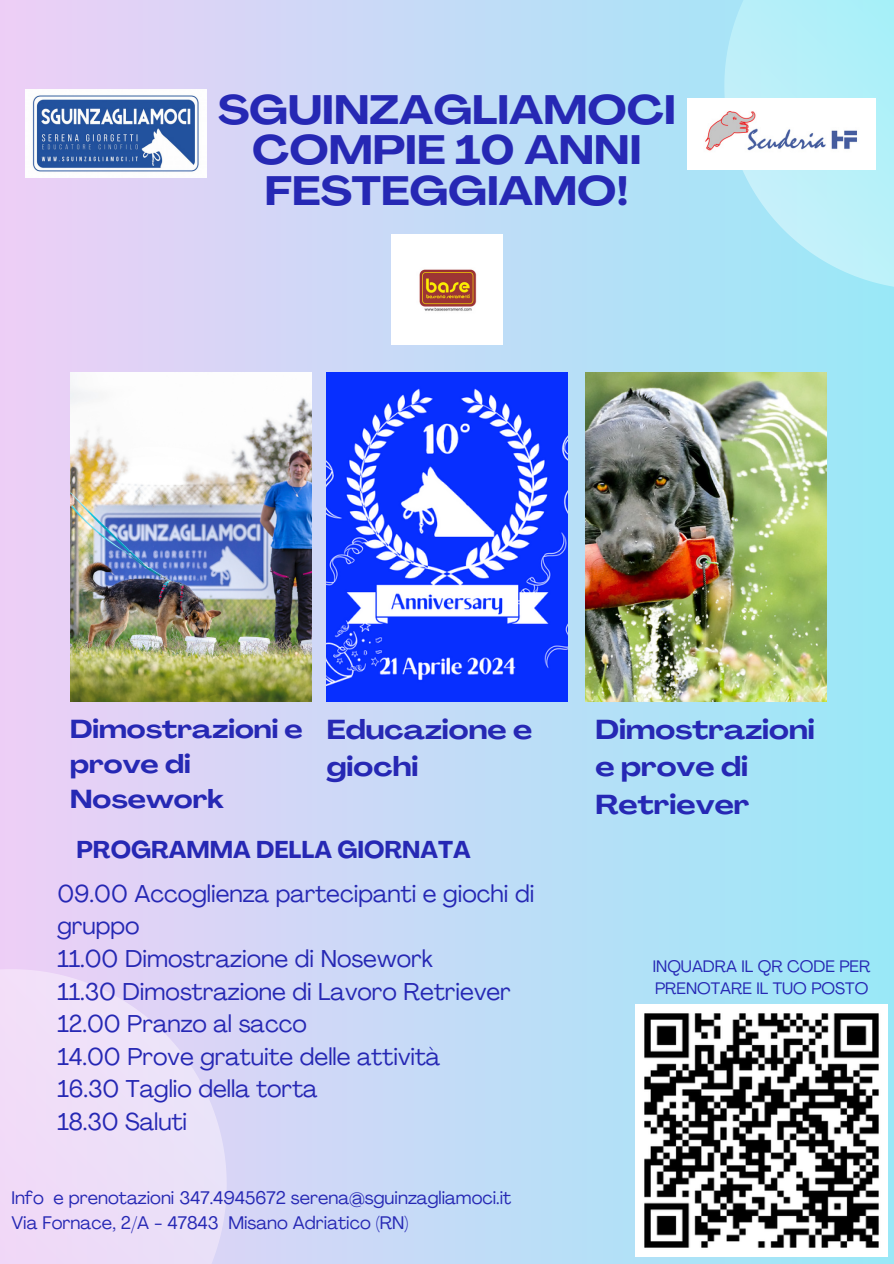
<style>
.page{position:relative;width:894px;height:1264px;background:#fff}
.page>*{position:absolute;margin:0;border:0;box-sizing:border-box;transform-origin:0 0}
.t1{font:700 expanded 40.5px/40.5px "Agrandir";color:#2628b4;text-align:center}
.t2{font:700 expanded 27px/37.2px "Agrandir";color:#2628b4}
.t3{font:700 expanded 25.65px/34.8px "Agrandir";color:#2628b4}
.t4{font:24px/32.7px "Agrandir";color:#2628b4}
.t5{font:700 24px "Agrandir";color:#2628b4}
.t6{font:18px "Agrandir";color:#2628b4}
.t7{font:16.5px/22.5px "Agrandir";color:#2628b4}
</style>
<div class="page">
<div style="left:0;top:0;width:893px;height:1263px;background:linear-gradient(to right,#eecef6,#9ae8f7)"></div>
<svg style="left:724px;top:0;width:169px;height:289px;background:#b3edf8"></svg>
<svg style="left:0;top:969px;width:227px;height:294px;background:#ebddf7"></svg>
<img style="left:70px;top:372px;width:241px;height:329px">
<img style="left:326px;top:372px;width:241px;height:329px">
<img style="left:585px;top:372px;width:241px;height:329px">
<img style="left:635px;top:1004px;width:252px;height:252px">
<img style="left:25px;top:89px;width:181px;height:88px">
<img style="left:687px;top:98px;width:188px;height:71px">
<img style="left:392px;top:235px;width:110px;height:110px">
<h2 class="t1" style="left:218px;top:93px;width:459px">SGUINZAGLIAMOCI<br>COMPIE 10 ANNI<br>FESTEGGIAMO!</h2>
<p class="t3" style="left:70px;top:714px;width:234px">Dimostrazioni e prove di<br>Nosework</p>
<p class="t2" style="left:327px;top:714px;width:207px">Educazione e giochi</p>
<h2 class="t2" style="left:595px;top:714px;width:221px">Dimostrazioni e prove di<br>Retriever</h2>
<h2 class="t5" style="left:76px;top:840px;width:396px">PROGRAMMA DELLA GIORNATA</h2>
<p class="t4" style="left:57px;top:879px;width:478px">09.00 Accoglienza partecipanti e giochi di gruppo<br>11.00 Dimostrazione di Nosework<br>11.30 Dimostrazione di Lavoro Retriever<br>12.00 Pranzo al sacco<br>14.00 Prove gratuite delle attività<br>16.30 Taglio della torta<br>18.30 Saluti</p>
<h3 class="t6" style="left:11px;top:1190px;width:501px">Info e prenotazioni 347.4945672 serena@sguinzagliamoci.it</h3>
<h4 class="t6" style="left:11px;top:1215px;width:398px">Via Fornace, 2/A - 47843 Misano Adriatico (RN)</h4>
<p class="t7" style="left:652px;top:956px;width:219px">INQUADRA IL QR CODE PER<br>PRENOTARE IL TUO POSTO</p>
</div>
